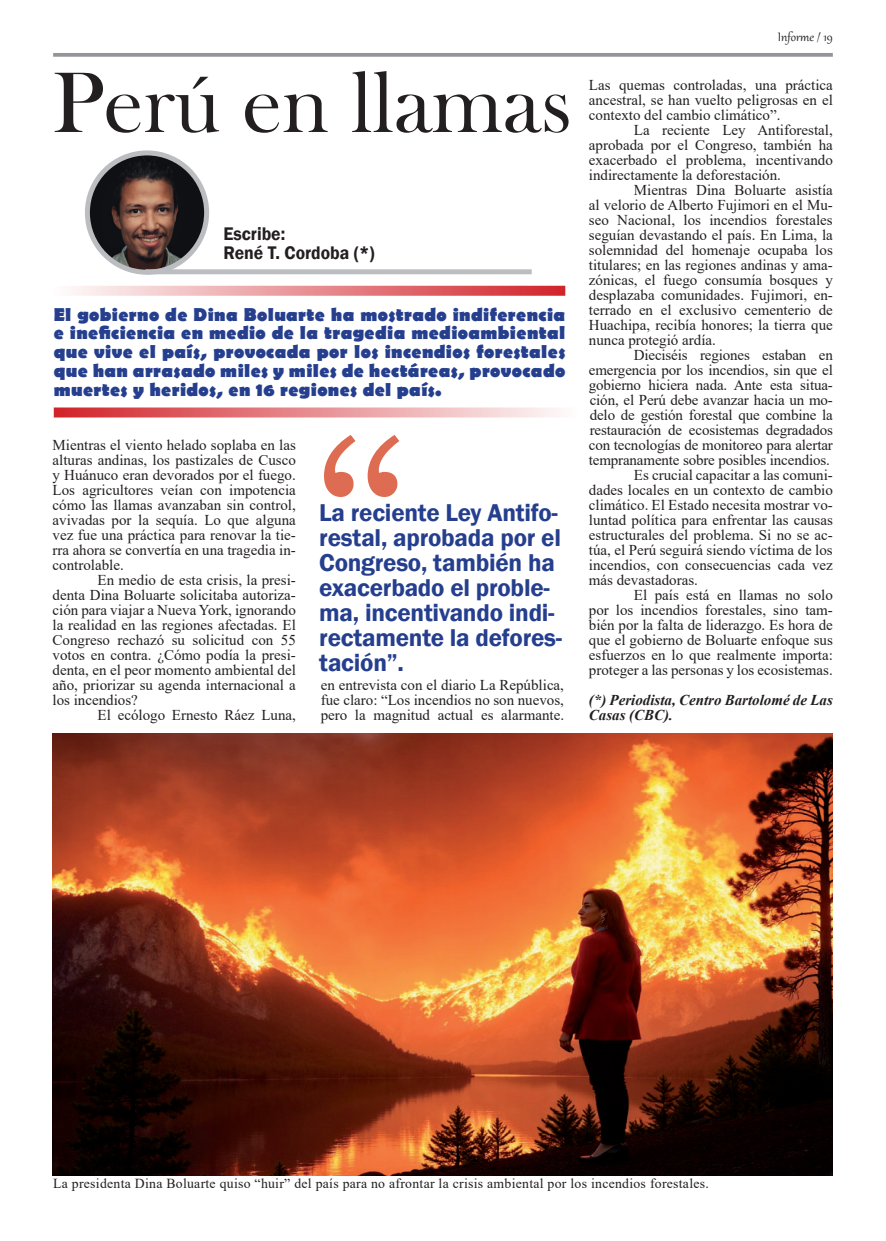
<style>
.page{position:relative;width:886px;height:1241px;background:#fff}
.page>*{position:absolute;margin:0;border:0;box-sizing:border-box;transform-origin:0 0}
.t1{font:208.75px "Century Schlbk Cyrillic BT";color:#dd6c53}
.t2{font:88.75px "Bask Old Face";color:#231f20}
.t3{font:600 25px/25px "Franklin Gothic";letter-spacing:-.01em;color:#253f8e}
.t4{font:700 18.75px/18.8px "Berlin Sans FB";letter-spacing:.02em;color:#253f8e;text-align:justify}
.t5{font:600 18.75px "Franklin Gothic";color:#231f20;scale:.94 1}
.t6{font:15px/15px "Times New Roman";color:#231f20;text-align:justify}
.t7{font:italic 700 15px/15px "Times New Roman";color:#231f20}
.t8{font:15px "Gabriola";color:#231f20}
.t9{font:13.75px "Times New Roman";letter-spacing:.02em;color:#231f20}
</style>
<div class="page">
<svg style="left:53px;top:53px;width:780px;height:4px;background:#9a9c9e"></svg>
<img style="left:53px;top:733px;width:780px;height:442px">
<img style="left:87px;top:153px;width:120px;height:119px;border-radius:60px">
<div style="left:85px;top:150px;width:124px;height:125px;border:5px solid #bcbdc0;border-radius:50%"></div>
<div style="left:145px;top:269px;width:387px;height:5px;background:#bcbdc0"></div>
<svg style="left:54px;top:407px;width:504px;height:10px;background:#e79194"></svg>
<svg style="left:74px;top:286px;width:491px;height:10px;background:#e78e92"></svg>
<p class="t2" style="left:53px;top:54px;width:521px">Perú en llamas</p>
<p class="t5" style="left:223px;top:222px;width:67px">Escribe:</p>
<p class="t5" style="left:223px;top:241px;width:162px">René T. Cordoba (*)</p>
<p class="t4" style="left:54px;top:306px;width:513px">El gobierno de Dina Boluarte ha mostrado indiferencia e ineficiencia en medio de la tragedia medioambiental que vive el país, provocada por los incendios forestales que han arrasado miles y miles de hectáreas, provocado muertes y heridos, en 16 regiones del país.</p>
<p class="t6" style="left:53px;top:437px;width:245px">Mientras el viento helado soplaba en las alturas andinas, los pastizales de Cusco y Huánuco eran devorados por el fuego.<br>Los agricultores veían con impotencia cómo las llamas avanzaban sin control, avivadas por la sequía. Lo que alguna vez fue una práctica para renovar la tie&shy;rra ahora se convertía en una tragedia in&shy;controlable.</p>
<p class="t6" style="left:53px;top:572px;width:245px;text-indent:45px">En medio de esta crisis, la presi&shy;denta Dina Boluarte solicitaba autoriza&shy;ción para viajar a Nueva York, ignorando la realidad en las regiones afectadas. El Congreso rechazó su solicitud con 55 votos en contra. ¿Cómo podía la presi&shy;denta, en el peor momento ambiental del año, priorizar su agenda internacional a los incendios?</p>
<p class="t6" style="left:98px;top:707px;width:200px">El ecólogo Ernesto Ráez Luna,</p>
<p class="t1" style="left:308px;top:387px;width:107px">“</p>
<p class="t3" style="left:319px;top:500px;width:244px">La reciente Ley Antifo&shy;restal, aprobada por el<br>Congreso, también ha exacerbado el proble&shy;ma, incentivando indi&shy;rectamente la defores&shy;tación”.</p>
<p class="t6" style="left:321px;top:677px;width:245px">en entrevista con el diario La República, fue claro: “Los incendios no son nuevos, pero la magnitud actual es alarmante.</p>
<p class="t8" style="left:778px;top:27px;width:57px">Informe / 19</p>
<p class="t6" style="left:589px;top:77px;width:245px">Las quemas controladas, una práctica ancestral, se han vuelto peligrosas en el contexto del cambio climático”.</p>
<p class="t6" style="left:589px;top:122px;width:245px;text-indent:45px">La reciente Ley Antiforestal, aprobada por el Congreso, también ha exacerbado el problema, incentivando indirectamente la deforestación.</p>
<p class="t6" style="left:589px;top:182px;width:245px;text-indent:45px">Mientras Dina Boluarte asistía al velorio de Alberto Fujimori en el Mu&shy;seo Nacional, los incendios forestales seguían devastando el país. En Lima, la solemnidad del homenaje ocupaba los titulares; en las regiones andinas y ama&shy;zónicas, el fuego consumía bosques y desplazaba comunidades. Fujimori, en&shy;terrado en el exclusivo cementerio de Huachipa, recibía honores; la tierra que nunca protegió ardía.</p>
<p class="t6" style="left:589px;top:347px;width:245px;text-indent:45px">Dieciséis regiones estaban en emergencia por los incendios, sin que el gobierno hiciera nada. Ante esta situa&shy;ción, el Perú debe avanzar hacia un mo&shy;delo de gestión forestal que combine la restauración de ecosistemas degradados con tecnologías de monitoreo para alertar tempranamente sobre posibles incendios.</p>
<p class="t6" style="left:589px;top:467px;width:245px;text-indent:45px">Es crucial capacitar a las comuni&shy;dades locales en un contexto de cambio climático. El Estado necesita mostrar vo&shy;luntad política para enfrentar las causas estructurales del problema. Si no se ac&shy;túa, el Perú seguirá siendo víctima de los incendios, con consecuencias cada vez más devastadoras.</p>
<p class="t6" style="left:589px;top:587px;width:245px;text-indent:45px">El país está en llamas no solo por los incendios forestales, sino tam&shy;bién por la falta de liderazgo. Es hora de que el gobierno de Boluarte enfoque sus esfuerzos en lo que realmente importa: proteger a las personas y los ecosistemas.</p>
<p class="t7" style="left:589px;top:692px;width:245px">(*) Periodista, Centro Bartolomé de Las<br>Casas (CBC).</p>
<p class="t9" style="left:53px;top:1173px;width:657px">La presidenta Dina Boluarte quiso “huir” del país para no afrontar la crisis ambiental por los incendios forestales.</p>
</div>
